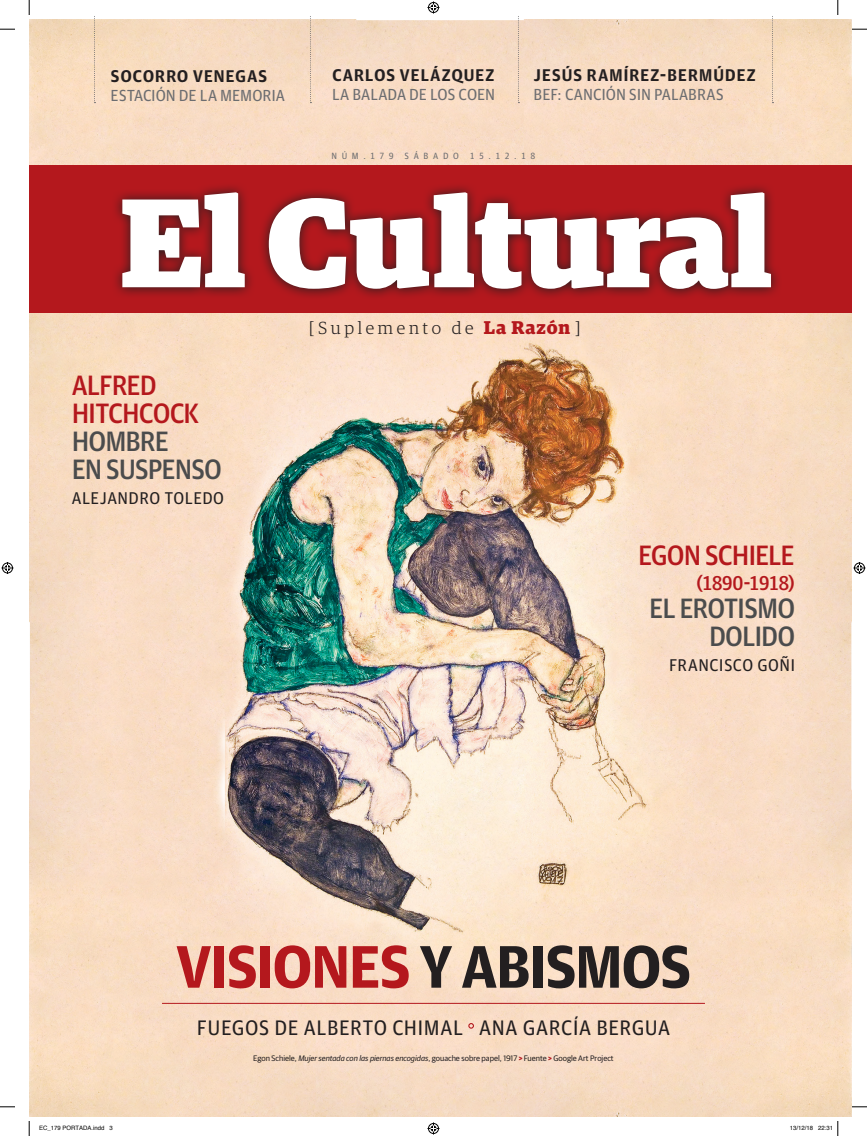
<style>
.page{position:relative;width:867px;height:1136px;background:#fff}
.page>*{position:absolute;margin:0;border:0;box-sizing:border-box;transform-origin:0 0}
.t1{font:900 126.5px "Guardian Egyp";letter-spacing:-.005em;color:#fff}
.t2{font:900 60px "Guardian Agate Sans";letter-spacing:-.04em;color:#b4181d}
.t3{font:500 28px/28px "Guardian Agate Sans";letter-spacing:-.035em;color:#4b4c4d;text-align:right}
.t4{font:500 28px/28px "Guardian Agate Sans";letter-spacing:-.04em;color:#b4181d}
.t5{font:21px "Guardian Agate Sans 2";letter-spacing:.02em;color:#231f20}
.t6{font:500 20px "Guardian Agate Sans";letter-spacing:-.05em;color:#b4181d}
.t7{font:300 17.5px "Guardian Egyp";letter-spacing:.21em;color:#231f20}
.t8{font:700 17px "Guardian Agate Sans 2";letter-spacing:.03em;color:#231f20}
.t9{font:17px "Guardian Agate Sans 2";letter-spacing:.025em;color:#231f20}
.t10{font:16px "Guardian Agate Sans 2";letter-spacing:-.005em;color:#6c6d70}
.t11{font:9px "Guardian Agate Sans 2";letter-spacing:.515em;color:#6c6d70}
.t12{font:8px "Guardian Sans";color:#231f20}
.t13{font:6px "Helvetica";color:#000}
.s1{font-weight:700;font-size:18.5px;color:#b4181d}
.s2{color:#231f20}
.s3{font-style:italic}
.s4{font-weight:700;color:#b4181d}
</style>
<div class="page">
<img style="left:29px;top:20px;width:822px;height:1096px">
<div style="left:29px;top:166px;width:822px;height:147px;background:#b4181d"></div>
<svg style="left:115px;top:186px;width:663px;height:111px"></svg>
<svg style="left:94px;top:16px;width:1px;height:87px"></svg>
<svg style="left:310px;top:16px;width:1px;height:87px"></svg>
<svg style="left:517px;top:16px;width:2px;height:87px"></svg>
<svg style="left:771px;top:16px;width:2px;height:87px"></svg>
<svg style="left:468px;top:1023px;width:6px;height:5px"></svg>
<hr style="left:162px;top:1003px;width:542px;height:1px;background:#b4181d">
<svg style="left:0;top:29px;width:15px;height:1px"></svg>
<svg style="left:851px;top:29px;width:15px;height:1px"></svg>
<svg style="left:0;top:1106px;width:15px;height:1px"></svg>
<svg style="left:851px;top:1106px;width:15px;height:1px"></svg>
<svg style="left:29px;top:0;width:1px;height:15px"></svg>
<svg style="left:29px;top:1121px;width:1px;height:15px"></svg>
<svg style="left:837px;top:0;width:1px;height:15px"></svg>
<svg style="left:427px;top:1px;width:12px;height:12px"></svg>
<svg style="left:427px;top:1122px;width:12px;height:12px"></svg>
<svg style="left:2px;top:562px;width:12px;height:12px"></svg>
<svg style="left:853px;top:562px;width:12px;height:12px"></svg>
<svg style="left:837px;top:1121px;width:1px;height:15px"></svg>
<h3 class="t8" style="left:111px;top:64px;width:158px">SOCORRO VENEGAS</h3>
<h3 class="t10" style="left:111px;top:84px;width:176px">ESTACIÓN DE LA MEMORIA</h3>
<h3 class="t8" style="left:332px;top:64px;width:164px">CARLOS VELÁZQUEZ</h3>
<h3 class="t10" style="left:332px;top:84px;width:164px">LA BALADA DE LOS COEN</h3>
<h3 class="t8" style="left:533px;top:64px;width:224px">JESÚS RAMÍREZ-BERMÚDEZ</h3>
<h3 class="t10" style="left:533px;top:84px;width:191px">BEF: CANCIÓN SIN PALABRAS</h3>
<p class="t11" style="left:331px;top:149px;width:205px">NÚM.179 SÁBADO 15.12.18</p>
<h1 class="t1" style="left:120px;top:144px;width:653px">El Cultural</h1>
<h3 class="t4" style="left:72px;top:370px;width:129px">ALFRED<br>HITCHCOCK</h3>
<h3 class="t3" style="left:72px;top:426px;width:152px;text-align:left">HOMBRE<br>EN SUSPENSO</h3>
<h3 class="t9" style="left:72px;top:487px;width:154px">ALEJANDRO TOLEDO</h3>
<h3 class="t7" style="left:309px;top:317px;width:273px">[Suplemento de <span class="s1">La Razón</span>]</h3>
<h3 class="t4" style="left:638px;top:539px;width:159px">EGON SCHIELE</h3>
<h3 class="t6" style="left:695px;top:569px;width:101px">(1890-1918)</h3>
<h3 class="t3" style="left:649px;top:592px;width:147px">EL EROTISMO<br>DOLIDO</h3>
<h3 class="t9" style="left:668px;top:653px;width:128px">FRANCISCO GOÑI</h3>
<h2 class="t2" style="left:175px;top:926px;width:517px">VISIONES <span class="s2">Y ABISMOS</span></h2>
<h3 class="t5" style="left:197px;top:1012px;width:474px">FUEGOS DE ALBERTO CHIMAL ANA GARCÍA BERGUA</h3>
<p class="t12" style="left:253px;top:1052px;width:362px">Egon Schiele, <span class="s3">Mujer sentada con las piernas encogidas</span>, gouache sobre papel, 1917 <span class="s4">&gt;</span> Fuente <span class="s4">&gt;</span> Google Art Project</p>
<p class="t13" style="left:39px;top:1123px;width:75px">EC_179 PORTADA.indd 3</p>
<p class="t13" style="left:789px;top:1123px;width:45px">13/12/18 22:31</p>
</div>
